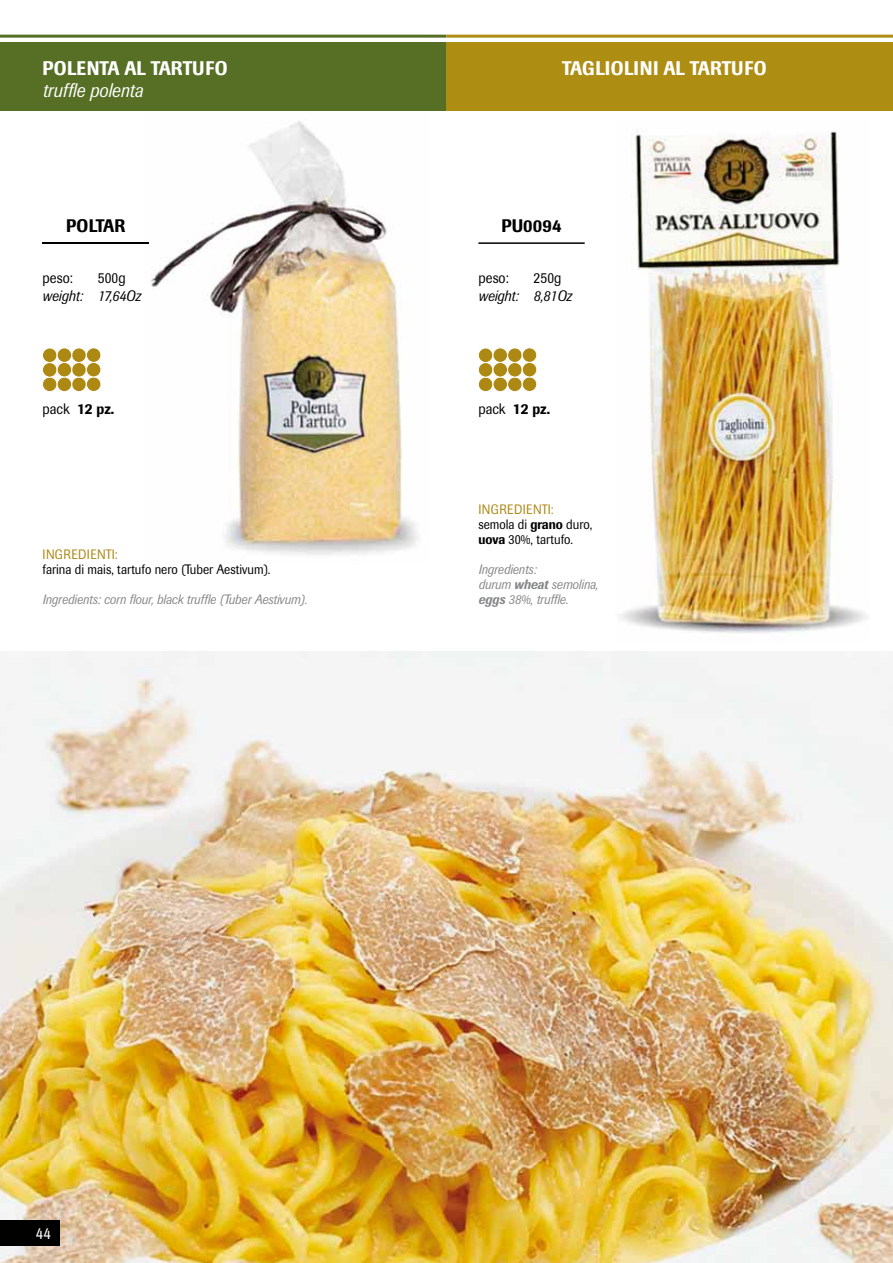
<style>
.page{position:relative;width:893px;height:1263px;background:#fff}
.page>*{position:absolute;margin:0;border:0;box-sizing:border-box;transform-origin:0 0}
.t1{font:500 19.5px "Imago";color:#fff;scale:.9 1}
.t2{font:italic 19.5px "Imago";color:#fff;scale:.9 1}
.t3{font:500 18px "Imago";letter-spacing:.01em;color:#010100;scale:.9 1}
.t4{font:16.5px "Imago";color:#fff;scale:.9 1}
.t5{font:italic 15px "Imago";color:#010100;scale:.9 1}
.t6{font:15px "Imago";color:#010100;scale:.9 1}
.t7{font:500 15px "Imago";color:#010100;scale:.9 1}
.t8{font:italic 13.5px/15px "Imago";color:#858687;scale:.9 1}
.t9{font:13.5px/15px "Imago";color:#010100;scale:.9 1}
.t10{font:13.5px "Imago";letter-spacing:.04em;color:#ad8914;scale:.9 1}
.s1{font-weight:400}
.s2{color:#ad8914}
.s3{font-weight:500}
</style>
<div class="page">
<img style="left:0;top:651px;width:893px;height:612px">
<div style="left:0;top:1220px;width:60px;height:26px;background:#010100"></div>
<div style="left:0;top:43px;width:446px;height:68px;background:#566f24"></div>
<div style="left:446px;top:43px;width:447px;height:68px;background:#ae8d13"></div>
<hr style="left:43px;top:242px;width:106px;height:2px;background:#010000">
<img style="left:151px;top:121px;width:268px;height:434px">
<div style="left:72px;top:377px;width:14px;height:15px;background:#ad8914;border-radius:50%"></div>
<div style="left:71px;top:377px;width:15px;height:15px;border:1px solid #fff;border-radius:50%"></div>
<div style="left:72px;top:362px;width:14px;height:15px;background:#ad8914;border-radius:50%"></div>
<div style="left:71px;top:362px;width:15px;height:15px;border:1px solid #fff;border-radius:50%"></div>
<div style="left:72px;top:348px;width:14px;height:14px;background:#ad8914;border-radius:50%"></div>
<div style="left:71px;top:348px;width:15px;height:15px;border:1px solid #fff;border-radius:50%"></div>
<div style="left:42px;top:377px;width:15px;height:15px;background:#ad8914;border-radius:50%"></div>
<div style="left:42px;top:377px;width:15px;height:15px;border:1px solid #fff;border-radius:50%"></div>
<div style="left:42px;top:363px;width:15px;height:14px;background:#ad8914;border-radius:50%"></div>
<div style="left:42px;top:362px;width:15px;height:15px;border:1px solid #fff;border-radius:50%"></div>
<div style="left:42px;top:348px;width:15px;height:15px;background:#ad8914;border-radius:50%"></div>
<div style="left:42px;top:348px;width:15px;height:15px;border:1px solid #fff;border-radius:50%"></div>
<div style="left:86px;top:377px;width:15px;height:14px;background:#ad8914;border-radius:50%"></div>
<div style="left:86px;top:377px;width:15px;height:15px;border:1px solid #fff;border-radius:50%"></div>
<div style="left:86px;top:362px;width:15px;height:15px;background:#ad8914;border-radius:50%"></div>
<div style="left:86px;top:362px;width:15px;height:15px;border:1px solid #fff;border-radius:50%"></div>
<div style="left:86px;top:348px;width:15px;height:14px;background:#ad8914;border-radius:50%"></div>
<div style="left:86px;top:348px;width:15px;height:15px;border:1px solid #fff;border-radius:50%"></div>
<div style="left:57px;top:377px;width:15px;height:15px;background:#ad8914;border-radius:50%"></div>
<div style="left:57px;top:377px;width:15px;height:15px;border:1px solid #fff;border-radius:50%"></div>
<div style="left:57px;top:362px;width:15px;height:15px;background:#ad8914;border-radius:50%"></div>
<div style="left:57px;top:362px;width:15px;height:15px;border:1px solid #fff;border-radius:50%"></div>
<div style="left:57px;top:348px;width:15px;height:14px;background:#ad8914;border-radius:50%"></div>
<div style="left:57px;top:348px;width:15px;height:15px;border:1px solid #fff;border-radius:50%"></div>
<hr style="left:478px;top:242px;width:107px;height:2px;background:#010000">
<div style="left:508px;top:377px;width:14px;height:15px;background:#ad8914;border-radius:50%"></div>
<div style="left:507px;top:377px;width:15px;height:15px;border:1px solid #fff;border-radius:50%"></div>
<div style="left:508px;top:362px;width:14px;height:15px;background:#ad8914;border-radius:50%"></div>
<div style="left:507px;top:362px;width:15px;height:15px;border:1px solid #fff;border-radius:50%"></div>
<div style="left:508px;top:348px;width:14px;height:14px;background:#ad8914;border-radius:50%"></div>
<div style="left:507px;top:348px;width:15px;height:15px;border:1px solid #fff;border-radius:50%"></div>
<div style="left:478px;top:377px;width:15px;height:15px;background:#ad8914;border-radius:50%"></div>
<div style="left:478px;top:377px;width:15px;height:15px;border:1px solid #fff;border-radius:50%"></div>
<div style="left:478px;top:363px;width:15px;height:14px;background:#ad8914;border-radius:50%"></div>
<div style="left:478px;top:362px;width:15px;height:15px;border:1px solid #fff;border-radius:50%"></div>
<div style="left:478px;top:348px;width:15px;height:15px;background:#ad8914;border-radius:50%"></div>
<div style="left:478px;top:348px;width:15px;height:15px;border:1px solid #fff;border-radius:50%"></div>
<div style="left:522px;top:377px;width:15px;height:14px;background:#ad8914;border-radius:50%"></div>
<div style="left:522px;top:377px;width:15px;height:15px;border:1px solid #fff;border-radius:50%"></div>
<div style="left:522px;top:362px;width:15px;height:15px;background:#ad8914;border-radius:50%"></div>
<div style="left:522px;top:362px;width:15px;height:15px;border:1px solid #fff;border-radius:50%"></div>
<div style="left:522px;top:348px;width:15px;height:14px;background:#ad8914;border-radius:50%"></div>
<div style="left:522px;top:348px;width:15px;height:15px;border:1px solid #fff;border-radius:50%"></div>
<div style="left:493px;top:377px;width:15px;height:15px;background:#ad8914;border-radius:50%"></div>
<div style="left:493px;top:377px;width:15px;height:15px;border:1px solid #fff;border-radius:50%"></div>
<div style="left:493px;top:362px;width:15px;height:15px;background:#ad8914;border-radius:50%"></div>
<div style="left:493px;top:362px;width:15px;height:15px;border:1px solid #fff;border-radius:50%"></div>
<div style="left:493px;top:348px;width:15px;height:14px;background:#ad8914;border-radius:50%"></div>
<div style="left:493px;top:348px;width:15px;height:15px;border:1px solid #fff;border-radius:50%"></div>
<hr style="left:0;top:35px;width:446px;height:3px;background:#566f24">
<hr style="left:446px;top:35px;width:447px;height:3px;background:#ae8d13">
<img style="left:619px;top:131px;width:248px;height:502px">
<h1 class="t1" style="left:43px;top:61px;width:207px">POLENTA AL TARTUFO</h1>
<h1 class="t2" style="left:43px;top:84px;width:113px">truffle polenta</h1>
<h1 class="t1" style="left:562px;top:61px;width:229px">TAGLIOLINI AL TARTUFO</h1>
<h2 class="t3" style="left:66px;top:219px;width:67px">POLTAR</h2>
<h2 class="t3" style="left:501px;top:219px;width:69px">PU0094</h2>
<p class="t6" style="left:43px;top:273px;width:35px">peso:</p>
<p class="t6" style="left:98px;top:273px;width:32px">500g</p>
<p class="t5" style="left:43px;top:291px;width:111px">weight: 17,64Oz</p>
<p class="t6" style="left:478px;top:273px;width:35px">peso:</p>
<p class="t6" style="left:534px;top:273px;width:32px">250g</p>
<p class="t5" style="left:478px;top:291px;width:106px">weight: 8,81Oz</p>
<p class="t7" style="left:43px;top:404px;width:81px"><span class="s1">pack</span> 12 pz.</p>
<p class="t7" style="left:478px;top:404px;width:81px"><span class="s1">pack</span> 12 pz.</p>
<p class="t10" style="left:43px;top:549px;width:85px">INGREDIENTI:</p>
<p class="t9" style="left:43px;top:563px;width:255px">farina di mais, tartufo nero (Tuber Aestivum).</p>
<p class="t8" style="left:43px;top:593px;width:296px">Ingredients: corn flour, black truffle (Tuber Aestivum).</p>
<p class="t9" style="left:478px;top:503px;width:128px"><span class="s2">INGREDIENTI: </span>semola di <span class="s3">grano</span> duro, <span class="s3">uova</span> 30%, tartufo.</p>
<p class="t8" style="left:478px;top:563px;width:135px">Ingredients:<br>durum <span class="s3">wheat</span> semolina, <span class="s3">eggs</span> 38%, truffle.</p>
<p class="t4" style="left:36px;top:1228px;width:18px">44</p>
</div>
